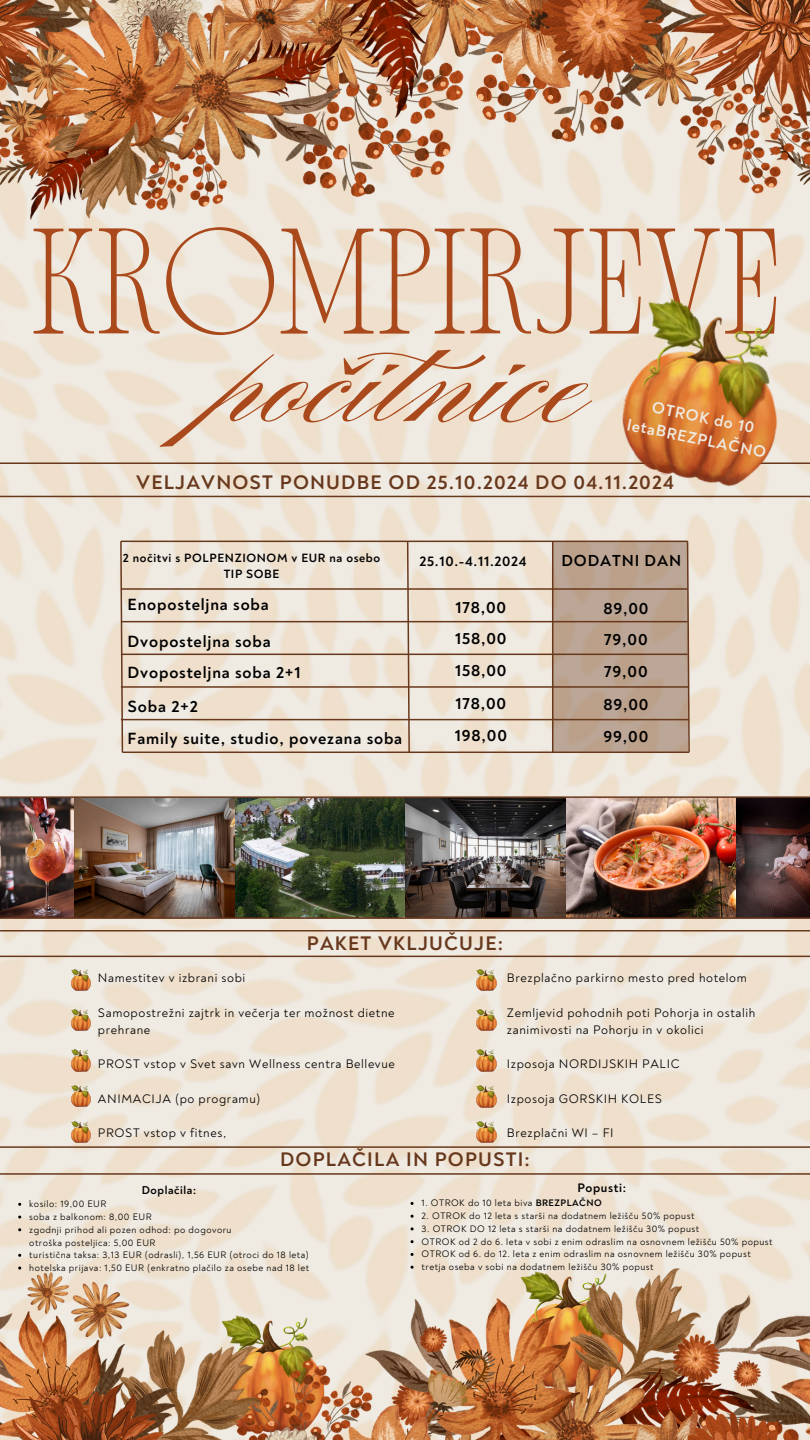
<style>
.page{position:relative;width:810px;height:1440px;background:#fff}
.page>*{position:absolute;margin:0;border:0;box-sizing:border-box;transform-origin:0 0}
.t1{font:130.9px "New Icon Serif";color:#aa491b}
.t2{font:126.3px "Burgues Script";color:#aa491b}
.t3{font:700 20px "Noah";letter-spacing:.06em;color:#68381c}
.t4{font:700 16.5px "Noah";letter-spacing:.05em;color:#000}
.t5{font:700 16.3px "Noah";color:#efeae2}
.t6{font:700 16.2px "Noah";letter-spacing:.05em;color:#000}
.t7{font:700 14.2px "Noah";letter-spacing:.05em;color:#000}
.t8{font:12.6px/17.2px "Noah";letter-spacing:.05em;color:#000}
.t9{font:700 12.6px "Noah";letter-spacing:.05em;color:#000}
.t10{font:700 12.2px "Noah";letter-spacing:.05em;color:#000}
.t11{font:700 11.6px "Noah";letter-spacing:.05em;color:#000}
.t12{font:9.6px/12.8px "Noah";letter-spacing:.05em;color:#000}
.s1{font-weight:700}
</style>
<div class="page">
<img style="left:0;top:220px;width:810px;height:1048px">
<hr style="left:0;top:462px;width:810px;height:2px;background:#68381c">
<hr style="left:0;top:496px;width:810px;height:1px;background:#68381c">
<img style="left:0;top:0;width:810px;height:220px">
<img style="left:0;top:1268px;width:810px;height:172px">
<hr style="left:0;top:1146px;width:810px;height:2px;background:#68381c">
<hr style="left:0;top:1173px;width:810px;height:2px;background:#68381c">
<hr style="left:0;top:930px;width:810px;height:2px;background:#68381c">
<hr style="left:0;top:956px;width:810px;height:1px;background:#68381c">
<img style="left:477px;top:969px;width:19px;height:22px">
<img style="left:477px;top:1009px;width:19px;height:22px">
<img style="left:477px;top:1050px;width:19px;height:21px">
<img style="left:71px;top:969px;width:20px;height:22px">
<img style="left:71px;top:1009px;width:20px;height:22px">
<img style="left:71px;top:1049px;width:20px;height:22px">
<img style="left:234px;top:798px;width:171px;height:119px">
<img style="left:0;top:798px;width:234px;height:119px">
<img style="left:405px;top:798px;width:161px;height:119px">
<img style="left:566px;top:798px;width:170px;height:119px">
<img style="left:736px;top:798px;width:74px;height:119px">
<hr style="left:0;top:917px;width:810px;height:2px;background:#68381c">
<hr style="left:0;top:796px;width:810px;height:2px;background:#68381c">
<img style="left:71px;top:1085px;width:20px;height:22px">
<img style="left:71px;top:1121px;width:20px;height:22px">
<img style="left:477px;top:1085px;width:19px;height:22px">
<img style="left:477px;top:1121px;width:19px;height:22px">
<hr style="left:121px;top:541px;width:567px;height:1px;background:#68381c">
<hr style="left:121px;top:588px;width:567px;height:2px;background:#68381c">
<hr style="left:121px;top:621px;width:567px;height:1px;background:#68381c">
<hr style="left:121px;top:654px;width:567px;height:1px;background:#68381c">
<hr style="left:121px;top:686px;width:568px;height:2px;background:#68381c">
<hr style="left:121px;top:719px;width:568px;height:1px;background:#68381c">
<hr style="left:122px;top:752px;width:567px;height:1px;background:#68381c">
<svg style="left:119px;top:540px;width:5px;height:214px"></svg>
<svg style="left:406px;top:540px;width:5px;height:214px"></svg>
<hr style="left:552px;top:541px;width:1px;height:211px;background:#68381c">
<svg style="left:686px;top:540px;width:5px;height:214px"></svg>
<div style="left:553px;top:542px;width:135px;height:210px;background:#bca391"></div>
<img style="left:610px;top:294px;width:191px;height:202px">
<h5 class="t1" style="left:31px;top:229px;width:749px">KROMPIRJEVE</h5>
<h5 class="t2" style="left:219px;top:301px;width:374px">počitnice</h5>
<p class="t5" style="left:655px;top:397px;width:106px;rotate:12deg">OTROK do 10</p>
<p class="t5" style="left:630px;top:414px;width:143px;rotate:12deg">letaBREZPLAČNO</p>
<h5 class="t3" style="left:136px;top:470px;width:539px">VELJAVNOST PONUDBE OD 25.10.2024 DO 04.11.2024</h5>
<p class="t10" style="left:123px;top:550px;width:259px">2 nočitvi s POLPENZIONOM v EUR na osebo</p>
<p class="t10" style="left:224px;top:567px;width:57px">TIP SOBE</p>
<p class="t4" style="left:128px;top:594px;width:143px">Enoposteljna soba</p>
<h3 class="t4" style="left:128px;top:632px;width:145px">Dvoposteljna soba</h3>
<p class="t4" style="left:128px;top:663px;width:175px">Dvoposteljna soba 2+1</p>
<p class="t4" style="left:128px;top:696px;width:72px">Soba 2+2</p>
<p class="t4" style="left:128px;top:729px;width:276px">Family suite, studio, povezana soba</p>
<p class="t7" style="left:420px;top:552px;width:108px">25.10.-4.11.2024</p>
<p class="t6" style="left:561px;top:551px;width:121px">DODATNI DAN</p>
<p class="t4" style="left:456px;top:597px;width:52px">178,00</p>
<p class="t4" style="left:455px;top:629px;width:53px">158,00</p>
<p class="t4" style="left:455px;top:661px;width:53px">158,00</p>
<p class="t4" style="left:456px;top:693px;width:52px">178,00</p>
<p class="t4" style="left:455px;top:726px;width:54px">198,00</p>
<p class="t4" style="left:603px;top:598px;width:47px">89,00</p>
<p class="t4" style="left:604px;top:630px;width:45px">79,00</p>
<p class="t4" style="left:604px;top:661px;width:45px">79,00</p>
<p class="t4" style="left:603px;top:694px;width:47px">89,00</p>
<p class="t4" style="left:604px;top:727px;width:46px">99,00</p>
<h5 class="t3" style="left:307px;top:931px;width:198px">PAKET VKLJUČUJE:</h5>
<p class="t8" style="left:98px;top:970px;width:149px">Namestitev v izbrani sobi</p>
<p class="t8" style="left:98px;top:1004px;width:298px">Samopostrežni zajtrk in večerja ter možnost dietne prehrane</p>
<p class="t8" style="left:98px;top:1056px;width:299px">PROST vstop v Svet savn Wellness centra Bellevue</p>
<p class="t8" style="left:98px;top:1090px;width:164px">ANIMACIJA (po programu)</p>
<p class="t8" style="left:98px;top:1125px;width:130px">PROST vstop v fitnes,</p>
<p class="t8" style="left:507px;top:970px;width:241px">Brezplačno parkirno mesto pred hotelom</p>
<p class="t8" style="left:507px;top:1004px;width:250px">Zemljevid pohodnih poti Pohorja in ostalih zanimivosti na Pohorju in v okolici</p>
<p class="t8" style="left:507px;top:1056px;width:174px">Izposoja NORDIJSKIH PALIC</p>
<p class="t8" style="left:507px;top:1090px;width:157px">Izposoja GORSKIH KOLES</p>
<p class="t8" style="left:507px;top:1125px;width:108px">Brezplačni WI – FI</p>
<h5 class="t3" style="left:280px;top:1147px;width:251px">DOPLAČILA IN POPUSTI:</h5>
<h5 class="t11" style="left:142px;top:1183px;width:56px">Doplačila:</h5>
<p class="t12" style="left:29px;top:1198px;width:79px">kosilo: 19,00 EUR</p>
<p class="t12" style="left:29px;top:1211px;width:124px">soba z balkonom: 8,00 EUR</p>
<p class="t12" style="left:29px;top:1223px;width:204px">zgodnji prihod ali pozen odhod: po dogovoru otroška posteljica: 5,00 EUR</p>
<p class="t12" style="left:29px;top:1249px;width:281px">turistična taksa: 3,13 EUR (odrasli), 1,56 EUR (otroci do 18 leta)</p>
<p class="t12" style="left:29px;top:1262px;width:281px">hotelska prijava: 1,50 EUR (enkratno plačilo za osebe nad 18 let</p>
<p class="t9" style="left:577px;top:1180px;width:50px">Popusti:</p>
<h3 class="t12" style="left:422px;top:1197px;width:182px">1. OTROK do 10 leta biva <span class="s1">BREZPLAČNO</span></h3>
<p class="t12" style="left:422px;top:1210px;width:274px">2. OTROK do 12 leta s starši na dodatnem ležišču 50% popust</p>
<p class="t12" style="left:422px;top:1223px;width:279px">3. OTROK DO 12 leta s starši na dodatnem ležišču 30% popust</p>
<p class="t12" style="left:422px;top:1235px;width:353px">OTROK od 2 do 6. leta v sobi z enim odraslim na osnovnem ležišču 50% popust</p>
<p class="t12" style="left:422px;top:1248px;width:331px">OTROK od 6. do 12. leta z enim odraslim na osnovnem ležišču 30% popust</p>
<p class="t12" style="left:422px;top:1261px;width:233px">tretja oseba v sobi na dodatnem ležišču 30% popust</p>
</div>
